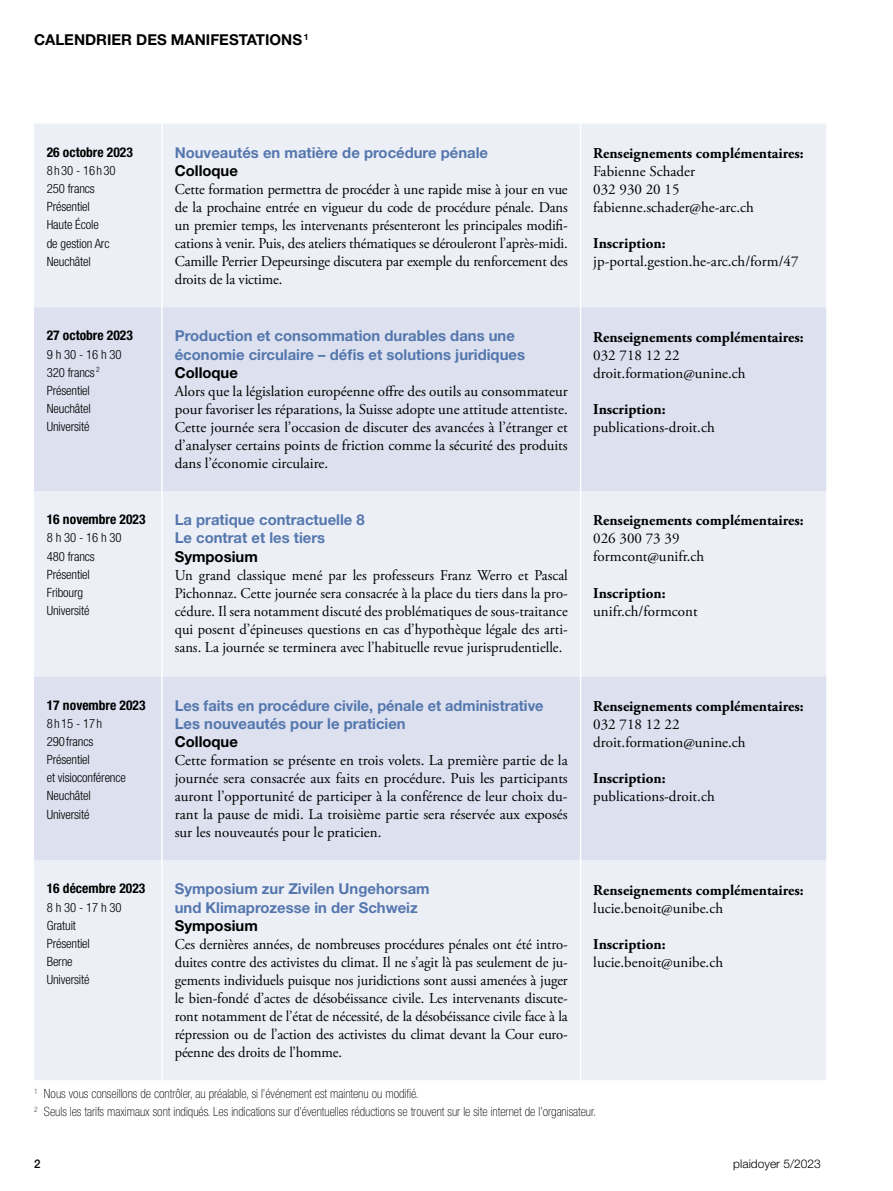
<style>
.page{position:relative;width:893px;height:1191px;background:#fff}
.page>*{position:absolute;margin:0;border:0;box-sizing:border-box;transform-origin:0 0}
.t1{font:15px/18px "Adobe Garamond Pro";color:#000;text-align:justify}
.t2{font:700 15px/18.1px "Helvetica Neue LT Std";color:#5477ad}
.t3{font:700 15px "Adobe Garamond Pro";color:#000}
.t4{font:700 15px "Helvetica Neue LT Std";color:#000}
.t5{font:700 condensed 13.5px "Helvetica Neue LT Std";color:#000}
.t6{font:300 condensed 12.75px/18.1px "Helvetica Neue LT Std";letter-spacing:-.01em;color:#000}
.t7{font:100 condensed 12.75px/18px "Helvetica Neue LT Std";color:#000}
.t8{font:300 12px "Helvetica Neue LT Std";color:#000}
.t9{font:500 12px "Helvetica Neue LT Std";color:#000;scale:.95 1}
</style>
<div class="page">
<div style="left:34px;top:124px;width:792px;height:956px;background:#edeff7"></div>
<svg style="left:34px;top:307px;width:792px;height:553px;background:#e1e5f1"></svg>
<hr style="left:161px;top:124px;width:2px;height:183px;background:#fff">
<hr style="left:580px;top:124px;width:1px;height:183px;background:#fff">
<hr style="left:161px;top:491px;width:2px;height:185px;background:#fff">
<hr style="left:580px;top:491px;width:1px;height:185px;background:#fff">
<hr style="left:161px;top:860px;width:2px;height:220px;background:#fff">
<hr style="left:580px;top:860px;width:1px;height:220px;background:#fff">
<hr style="left:161px;top:307px;width:2px;height:184px;background:#fff">
<hr style="left:580px;top:307px;width:1px;height:184px;background:#fff">
<hr style="left:161px;top:676px;width:2px;height:184px;background:#fff">
<hr style="left:580px;top:676px;width:1px;height:184px;background:#fff">
<p class="t4" style="left:34px;top:30px;width:276px">CALENDRIER DES MANIFESTATIONS <sup>1</sup></p>
<p class="t5" style="left:47px;top:144px;width:88px">26 octobre 2023</p>
<p class="t6" style="left:47px;top:161px;width:70px">8h30 - 16h30<br>250 francs<br>Présentiel<br>Haute École<br>de gestion Arc<br>Neuchâtel</p>
<p class="t5" style="left:47px;top:327px;width:88px">27 octobre 2023</p>
<p class="t6" style="left:47px;top:345px;width:76px">9 h 30 - 16 h 30<br>320 francs <sup>2<br></sup>Présentiel<br>Neuchâtel<br>Université</p>
<p class="t5" style="left:47px;top:511px;width:100px">16 novembre 2023</p>
<p class="t6" style="left:47px;top:529px;width:76px">8 h 30 - 16 h 30<br>480 francs<br>Présentiel<br>Fribourg<br>Université</p>
<p class="t5" style="left:47px;top:696px;width:100px">17 novembre 2023</p>
<p class="t6" style="left:47px;top:714px;width:81px">8h15 - 17h<br>290francs<br>Présentiel<br>et visioconférence<br>Neuchâtel<br>Université</p>
<p class="t5" style="left:47px;top:880px;width:100px">16 décembre 2023</p>
<p class="t6" style="left:47px;top:898px;width:76px">8 h 30 - 17 h 30<br>Gratuit<br>Présentiel<br>Berne<br>Université</p>
<p class="t2" style="left:175px;top:143px;width:315px">Nouveautés en matière de procédure pénale</p>
<p class="t4" style="left:175px;top:161px;width:65px">Colloque</p>
<p class="t1" style="left:175px;top:181px;width:395px">Cette formation permettra de procéder à une rapide mise à jour en vue de la prochaine entrée en vigueur du code de procédure pénale. Dans un premier temps, les intervenants présenteront les principales modifi&shy;cations à venir. Puis, des ateliers thématiques se dérouleront l’après-midi.<br>Camille Perrier Depeursinge discutera par exemple du renforcement des droits de la victime.</p>
<p class="t2" style="left:175px;top:327px;width:352px">Production et consommation durables dans une économie circulaire – défis et solutions juridiques</p>
<p class="t4" style="left:175px;top:363px;width:65px">Colloque</p>
<p class="t1" style="left:175px;top:382px;width:394px">Alors que la législation européenne offre des outils au consommateur pour favoriser les réparations, la Suisse adopte une attitude attentiste.<br>Cette journée sera l’occasion de discuter des avancées à l’étranger et d’analyser certains points de friction comme la sécurité des produits dans l’économie circulaire.</p>
<p class="t2" style="left:175px;top:510px;width:192px">La pratique contractuelle 8<br>Le contrat et les tiers</p>
<p class="t4" style="left:175px;top:547px;width:85px">Symposium</p>
<p class="t1" style="left:175px;top:566px;width:395px">Un grand classique mené par les professeurs Franz Werro et Pascal Pichonnaz. Cette journée sera consacrée à la place du tiers dans la pro&shy;cédure. Il sera notamment discuté des problématiques de sous-traitance qui posent d’épineuses questions en cas d’hypothèque légale des arti&shy;sans. La journée se terminera avec l’habituelle revue jurisprudentielle.</p>
<p class="t2" style="left:175px;top:696px;width:370px">Les faits en procédure civile, pénale et administrative<br>Les nouveautés pour le praticien</p>
<p class="t4" style="left:175px;top:732px;width:65px">Colloque</p>
<p class="t1" style="left:175px;top:751px;width:394px">Cette formation se présente en trois volets. La première partie de la journée sera consacrée aux faits en procédure. Puis les participants auront l’opportunité de participer à la conférence de leur choix du&shy;rant la pause de midi. La troisième partie sera réservée aux exposés sur les nouveautés pour le praticien.</p>
<p class="t2" style="left:175px;top:879px;width:256px">Symposium zur Zivilen Ungehorsam und Klimaprozesse in der Schweiz</p>
<p class="t4" style="left:175px;top:916px;width:85px">Symposium</p>
<p class="t1" style="left:175px;top:935px;width:395px">Ces dernières années, de nombreuses procédures pénales ont été intro&shy;duites contre des activistes du climat. Il ne s’agit là pas seulement de ju&shy;gements individuels puisque nos juridictions sont aussi amenées à juger le bien-fondé d’actes de désobéissance civile. Les intervenants discute&shy;ront notamment de l’état de nécessité, de la désobéissance civile face à la répression ou de l’action des activistes du climat devant la Cour euro&shy;péenne des droits de l’homme.</p>
<p class="t3" style="left:593px;top:144px;width:212px">Renseignements complémentaires:</p>
<p class="t1" style="left:593px;top:163px;width:162px;text-align:left">Fabienne Schader<br>032 930 20 15 fabienne.schader@he-arc.ch</p>
<p class="t3" style="left:593px;top:234px;width:74px">Inscription:</p>
<p class="t1" style="left:593px;top:253px;width:207px">jp-portal.gestion.he-arc.ch/form/47</p>
<p class="t3" style="left:593px;top:328px;width:212px">Renseignements complémentaires:</p>
<p class="t1" style="left:593px;top:346px;width:154px">032 718 12 22 droit.formation@unine.ch</p>
<p class="t3" style="left:593px;top:400px;width:74px">Inscription:</p>
<p class="t1" style="left:593px;top:418px;width:123px">publications-droit.ch</p>
<p class="t3" style="left:593px;top:512px;width:212px">Renseignements complémentaires:</p>
<p class="t1" style="left:593px;top:530px;width:112px">026 300 73 39 formcont@unifr.ch</p>
<p class="t3" style="left:593px;top:584px;width:74px">Inscription:</p>
<p class="t1" style="left:593px;top:602px;width:106px">unifr.ch/formcont</p>
<p class="t3" style="left:593px;top:697px;width:212px">Renseignements complémentaires:</p>
<p class="t1" style="left:593px;top:715px;width:154px">032 718 12 22 droit.formation@unine.ch</p>
<p class="t3" style="left:593px;top:769px;width:74px">Inscription:</p>
<p class="t1" style="left:593px;top:787px;width:123px">publications-droit.ch</p>
<p class="t3" style="left:593px;top:881px;width:212px">Renseignements complémentaires:</p>
<p class="t1" style="left:593px;top:899px;width:131px">lucie.benoit@unibe.ch</p>
<p class="t3" style="left:593px;top:935px;width:74px">Inscription:</p>
<p class="t1" style="left:593px;top:953px;width:131px">lucie.benoit@unibe.ch</p>
<p class="t7" style="left:34px;top:1084px;width:564px"><sup>1</sup> Nous vous conseillons de contrôler, au préalable, si l’événement est maintenu ou modifié.<br><sup>2</sup> Seuls les tarifs maximaux sont indiqués. Les indications sur d’éventuelles réductions se trouvent sur le site internet de l’organisateur.</p>
<p class="t9" style="left:34px;top:1156px;width:8px">2</p>
<p class="t8" style="left:733px;top:1156px;width:89px">plaidoyer 5/2023</p>
</div>
